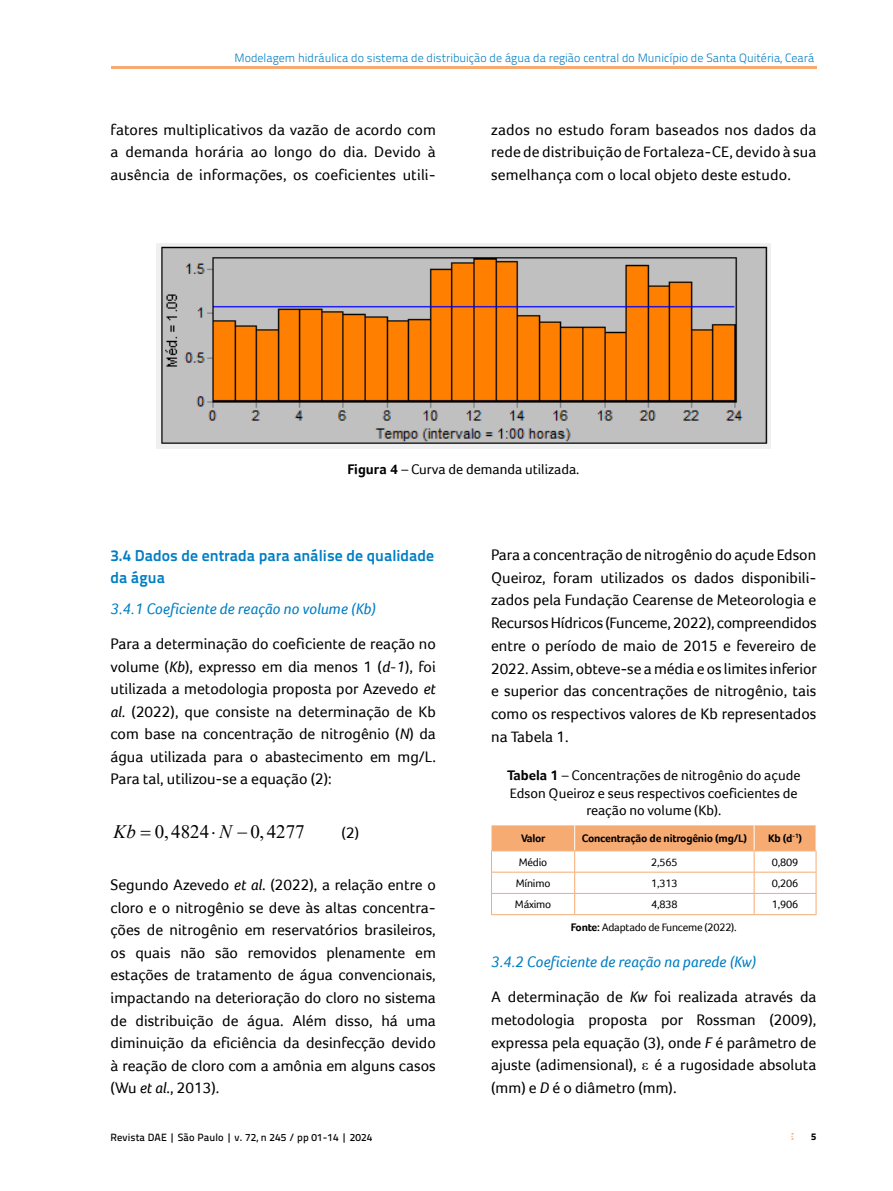
<style>
.page{position:relative;width:893px;height:1191px;background:#fff}
.page>*{position:absolute;margin:0;border:0;box-sizing:border-box;transform-origin:0 0}
.t1{font:19.05px/26.8px "Times New Roman";color:#000}
.t2{font:italic 19.05px "Times New Roman";letter-spacing:.26em;color:#000}
.t3{font:15.75px/22.5px "Foco";color:#000;text-align:justify}
.t4{font:italic 15.75px "Foco";color:#007ec3}
.t5{font:700 15.75px/22.5px "Titillium Text 22 L";color:#007ec3}
.t6{font:14.25px/17.2px "Foco";color:#000;text-align:center}
.t7{font:300 12px "Titillium Text 22 L";color:#007ec3}
.t8{font:11.25px "Foco";letter-spacing:-.02em;color:#000}
.t9{font:700 11.25px "Foco";letter-spacing:-.02em;color:#000}
.t10{font:500 10.5px "Titillium Text 22 L";letter-spacing:.01em;color:#000}
.t11{font:800 9.75px "Titillium Text 22 L";color:#000}
.s1{font-weight:700}
.s2{font-style:italic}
.s3{font-family:"Times New Roman"}
</style>
<div class="page">
<svg style="left:791px;top:1133px;width:2px;height:6px"></svg>
<hr style="left:111px;top:66px;width:705px;height:3px;background:#f6ab72">
<img style="left:156px;top:243px;width:614px;height:205px">
<hr style="left:491px;top:914px;width:84px;height:1px;background:#f6ab72">
<hr style="left:575px;top:914px;width:179px;height:1px;background:#f6ab72">
<hr style="left:754px;top:914px;width:62px;height:1px;background:#f6ab72">
<svg style="left:491px;top:825px;width:326px;height:89px"></svg>
<p class="t7" style="left:234px;top:49px;width:581px">Modelagem hidráulica do sistema de distribuição de água da região central do Município de Santa Quitéria, Ceará</p>
<p class="t3" style="left:111px;top:118px;width:327px">fatores multiplicativos da vazão de acordo com a demanda horária ao longo do dia. Devido à ausência de informações, os coeficientes utili-</p>
<p class="t3" style="left:491px;top:118px;width:327px">zados no estudo foram baseados nos dados da rede de distribuição de Fortaleza-CE, devido à sua semelhança com o local objeto deste estudo.</p>
<p class="t6" style="left:347px;top:460px;width:233px"><span class="s1">Figura 4</span> <span class="s2">–</span> Curva de demanda utilizada.</p>
<p class="t5" style="left:111px;top:543px;width:325px">3.4 Dados de entrada para análise de qualidade da água</p>
<p class="t4" style="left:111px;top:599px;width:267px">3.4.1 Coeficiente de reação no volume (Kb)</p>
<p class="t3" style="left:111px;top:632px;width:327px">Para a determinação do coeficiente de reação no volume (<span class="s2">Kb</span>), expresso em dia menos 1 (<span class="s2">d-1</span>), foi utilizada a metodologia proposta por Azevedo <span class="s2">et al</span>. (2022), que consiste na determinação de Kb com base na concentração de nitrogênio (<span class="s2">N</span>) da água utilizada para o abastecimento em mg/L.<br>Para tal, utilizou-se a equação (2):</p>
<p class="t1" style="left:172px;top:739px;width:74px;text-indent:30px">1 2<br>86400</p>
<p class="t1" style="left:155px;top:817px;width:56px">0, 4824</p>
<p class="t1" style="left:250px;top:817px;width:56px">0, 4277</p>
<p class="t2" style="left:148px;top:740px;width:86px">PqK K</p>
<p class="t2" style="left:112px;top:752px;width:15px">Q</p>
<p class="t2" style="left:114px;top:818px;width:24px">Kb</p>
<p class="t2" style="left:219px;top:818px;width:14px">N</p>
<p class="t3" style="left:342px;top:821px;width:19px">(2)</p>
<p class="t3" style="left:111px;top:873px;width:327px">Segundo Azevedo <span class="s2">et al</span>. (2022), a relação entre o cloro e o nitrogênio se deve às altas concentra&shy;ções de nitrogênio em reservatórios brasileiros, os quais não são removidos plenamente em estações de tratamento de água convencionais, impactando na deterioração do cloro no sistema de distribuição de água. Além disso, há uma diminuição da eficiência da desinfecção devido à reação de cloro com a amônia em alguns casos (Wu <span class="s2">et al</span>., 2013).</p>
<p class="t2" style="left:190px;top:873px;width:13px">F</p>
<p class="t2" style="left:114px;top:885px;width:27px">Kw</p>
<p class="t1" style="left:200px;top:898px;width:9px">ε</p>
<p class="t1" style="left:159px;top:909px;width:26px">log</p>
<p class="t2" style="left:197px;top:925px;width:15px">D</p>
<p class="t3" style="left:491px;top:543px;width:327px">Para a concentração de nitrogênio do açude Edson Queiroz, foram utilizados os dados disponibili&shy;zados pela Fundação Cearense de Meteorologia e Recursos Hídricos (Funceme, 2022), compreendidos entre o período de maio de 2015 e fevereiro de 2022. Assim, obteve-se a média e os limites inferior e superior das concentrações de nitrogênio, tais como os respectivos valores de Kb representados na Tabela 1.</p>
<p class="t6" style="left:507px;top:766px;width:295px"><span class="s1">Tabela 1</span> <span class="s2">–</span> Concentrações de nitrogênio do açude<br>Edson Queiroz e seus respectivos coeficientes de reação no volume (Kb).</p>
<p class="t9" style="left:521px;top:831px;width:26px">Valor</p>
<p class="t9" style="left:582px;top:831px;width:167px">Concentração de nitrogênio (mg/L)</p>
<p class="t9" style="left:768px;top:831px;width:36px">Kb (d<sup>-1</sup>)</p>
<p class="t8" style="left:519px;top:855px;width:30px">Médio</p>
<p class="t8" style="left:651px;top:855px;width:28px">2,565</p>
<p class="t8" style="left:772px;top:855px;width:28px">0,809</p>
<p class="t8" style="left:516px;top:876px;width:36px">Mínimo</p>
<p class="t8" style="left:651px;top:876px;width:28px">1,313</p>
<p class="t8" style="left:772px;top:876px;width:28px">0,206</p>
<p class="t8" style="left:515px;top:897px;width:38px">Máximo</p>
<p class="t8" style="left:651px;top:897px;width:28px">4,838</p>
<p class="t8" style="left:772px;top:897px;width:28px">1,906</p>
<p class="t8" style="left:571px;top:921px;width:167px"><span class="s1">Fonte:</span> Adaptado de Funceme (2022).</p>
<p class="t4" style="left:491px;top:952px;width:267px">3.4.2 Coeficiente de reação na parede (Kw)</p>
<p class="t3" style="left:491px;top:985px;width:327px">A determinação de <span class="s2">Kw</span> foi realizada através da metodologia proposta por Rossman (2009), expressa pela equação (3), onde <span class="s2">F</span> é parâmetro de ajuste (adimensional), <span class="s3">ε</span> é a rugosidade absoluta (mm) e <span class="s2">D</span> é o diâmetro (mm).</p>
<p class="t10" style="left:111px;top:1129px;width:263px">Revista DAE | São Paulo | v. 72, n 245 / pp 01-14 | 2024</p>
<p class="t11" style="left:811px;top:1129px;width:7px">5</p>
</div>
